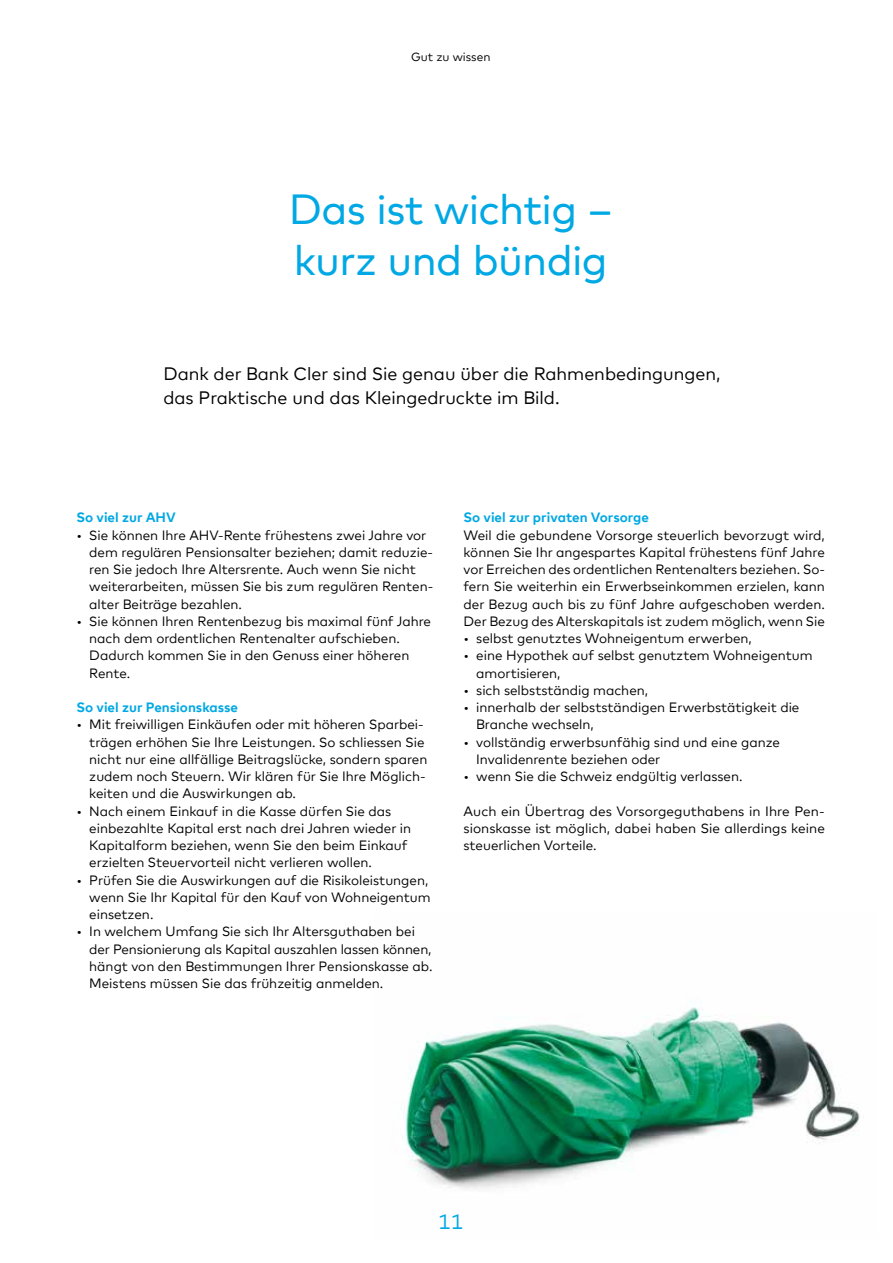
<style>
.page{position:relative;width:893px;height:1263px;background:#fff}
.page>*{position:absolute;margin:0;border:0;box-sizing:border-box;transform-origin:0 0}
.t1{font:42px/51px "Cler Mark Headline";color:#00a8e4}
.t2{font:21px "Cler Mark Text";color:#00a8e4}
.t3{font:18px/24px "Cler Mark Text";color:#000}
.t4{font:13.5px/17.2px "Cler Mark Text";color:#000}
.t5{font:700 13.5px "Cler Mark Text";color:#00a8e4}
.t6{font:12px "Cler Mark Text";color:#000}
</style>
<div class="page">
<img style="left:405px;top:1007px;width:455px;height:182px">
<p class="t6" style="left:411px;top:47px;width:81px">Gut zu wissen</p>
<h1 class="t1" style="left:289px;top:180px;width:324px">Das ist wichtig – kurz und bündig</h1>
<h3 class="t3" style="left:163px;top:360px;width:559px">Dank der Bank Cler sind Sie genau über die Rahmenbedingungen, das Praktische und das Kleingedruckte im Bild.</h3>
<p class="t5" style="left:77px;top:507px;width:101px">So viel zur AHV</p>
<p class="t4" style="left:89px;top:525px;width:346px;text-indent:-13px">• Sie können Ihre AHV-Rente frühestens zwei Jahre vor dem regulären Pensionsalter beziehen; damit reduzie&shy;ren Sie jedoch Ihre Altersrente. Auch wenn Sie nicht weiterarbeiten, müssen Sie bis zum regulären Renten&shy;alter Beiträge bezahlen.</p>
<p class="t4" style="left:89px;top:611px;width:343px;text-indent:-13px">• Sie können Ihren Rentenbezug bis maximal fünf Jahre nach dem ordentlichen Rentenalter aufschieben.<br>Dadurch kommen Sie in den Genuss einer höheren Rente.</p>
<p class="t5" style="left:77px;top:697px;width:163px">So viel zur Pensionskasse</p>
<p class="t4" style="left:89px;top:715px;width:340px;text-indent:-13px">• Mit freiwilligen Einkäufen oder mit höheren Sparbei&shy;trägen erhöhen Sie Ihre Leistungen. So schliessen Sie nicht nur eine allfällige Beitragslücke, sondern sparen zudem noch Steuern. Wir klären für Sie Ihre Möglich&shy;keiten und die Auswirkungen ab.</p>
<p class="t4" style="left:89px;top:801px;width:323px;text-indent:-13px">• Nach einem Einkauf in die Kasse dürfen Sie das einbezahlte Kapital erst nach drei Jahren wieder in Kapitalform beziehen, wenn Sie den beim Einkauf erzielten Steuervorteil nicht verlieren wollen.</p>
<p class="t4" style="left:89px;top:870px;width:343px;text-indent:-13px">• Prüfen Sie die Auswirkungen auf die Risikoleistungen, wenn Sie Ihr Kapital für den Kauf von Wohneigentum einsetzen.</p>
<p class="t4" style="left:89px;top:922px;width:345px;text-indent:-13px">• In welchem Umfang Sie sich Ihr Altersguthaben bei der Pensionierung als Kapital auszahlen lassen können, hängt von den Bestimmungen Ihrer Pensionskasse ab.<br>Meistens müssen Sie das frühzeitig anmelden.</p>
<p class="t5" style="left:463px;top:507px;width:187px">So viel zur privaten Vorsorge</p>
<p class="t4" style="left:463px;top:525px;width:363px;text-align:justify">Weil die gebundene Vorsorge steuerlich bevorzugt wird, können Sie Ihr angespartes Kapital frühestens fünf Jahre vor Erreichen des ordentlichen Rentenalters beziehen. So&shy;fern Sie weiterhin ein Erwerbseinkommen erzielen, kann der Bezug auch bis zu fünf Jahre aufgeschoben werden.<br>Der Bezug des Alterskapitals ist zudem möglich, wenn Sie</p>
<p class="t4" style="left:463px;top:629px;width:290px">• selbst genutztes Wohneigentum erwerben,</p>
<p class="t4" style="left:476px;top:646px;width:338px;text-indent:-13px">• eine Hypothek auf selbst genutztem Wohneigentum amortisieren,</p>
<p class="t4" style="left:463px;top:680px;width:186px">• sich selbstständig machen,</p>
<p class="t4" style="left:476px;top:698px;width:325px;text-indent:-13px">• innerhalb der selbstständigen Erwerbstätigkeit die<br>Branche wechseln,</p>
<p class="t4" style="left:476px;top:732px;width:305px;text-indent:-13px">• vollständig erwerbsunfähig sind und eine ganze<br>Invalidenrente beziehen oder</p>
<p class="t4" style="left:463px;top:767px;width:281px">• wenn Sie die Schweiz endgültig verlassen.</p>
<p class="t4" style="left:463px;top:801px;width:363px">Auch ein Übertrag des Vorsorgeguthabens in Ihre Pen&shy;sionskasse ist möglich, dabei haben Sie allerdings keine steuerlichen Vorteile.</p>
<h2 class="t2" style="left:438px;top:1206px;width:27px">11</h2>
</div>
